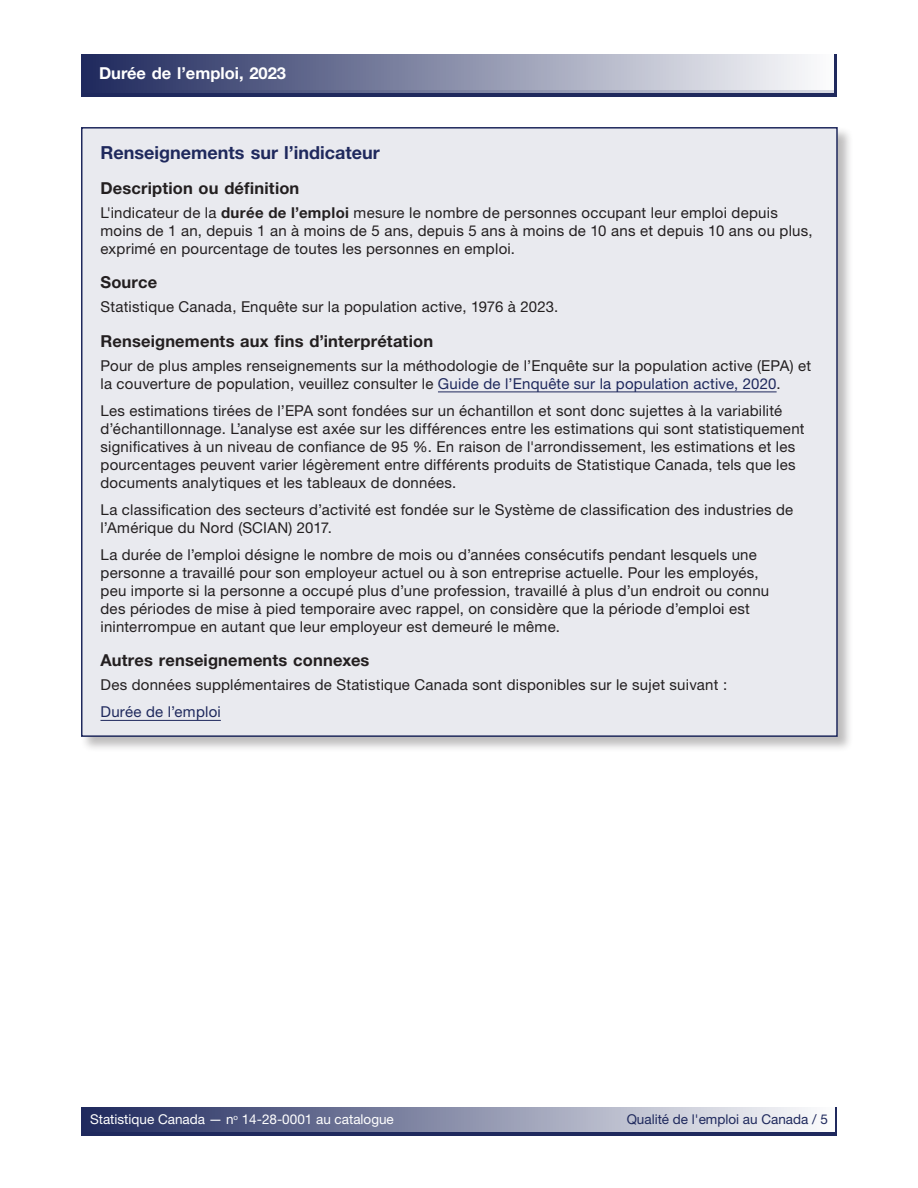
<style>
.page{position:relative;width:918px;height:1188px;background:#fff}
.page>*{position:absolute;margin:0;border:0;box-sizing:border-box;transform-origin:0 0}
.ART-subhead{font:700 18px "Helvetica Neue LT Std";color:#1f295d}
.ART-subhead_2{font:700 16.5px "Helvetica Neue LT Std";letter-spacing:.01em;color:#231f20}
.t1{font:700 16.5px "Helvetica Neue LT Std";color:#fff}
.BodyText{font:15px/18px "Helvetica Neue LT Std";letter-spacing:.015em;color:#231f20}
.BodyText-2{font:15px "Helvetica Neue LT Std";letter-spacing:.015em;color:#1f295d}
.t2{font:13.5px "Helvetica Neue LT Std";color:#fff}
.t3{font:13.5px "Helvetica Neue LT Std";color:#1f295d}
.s1{font-weight:700}
.s2{color:#1f295d}
</style>
<div class="page">
<div style="left:81px;top:1131px;width:756px;height:5px;background:#1f295d"></div>
<div style="left:81px;top:1107px;width:756px;height:25px;background:linear-gradient(to right,#1f295d,#fafafb)"></div>
<svg style="left:836px;top:1107px;width:1px;height:25px"></svg>
<div style="left:81px;top:54px;width:756px;height:41px;background:linear-gradient(to right,#1d275c,#fcfdfd)"></div>
<div style="left:81px;top:92px;width:756px;height:6px;background:#1f295d"></div>
<svg style="left:81px;top:90px;width:754px;height:3px;background:#7c81a0"></svg>
<hr style="left:835px;top:54px;width:2px;height:41px;background:#1f295d">
<div style="left:80px;top:126px;width:773px;height:627px;background:#231f20;opacity:.3"></div>
<div style="left:82px;top:128px;width:755px;height:608px;background:#e9eaef"></div>
<hr style="left:438px;top:392px;width:339px;height:1px;background:#1f295d">
<hr style="left:100px;top:720px;width:121px;height:1px;background:#1f295d">
<p class="t1" style="left:99px;top:63px;width:189px">Durée de l’emploi, 2023</p>
<p class="ART-subhead" style="left:100px;top:142px;width:281px">Renseignements sur l’indicateur</p>
<p class="ART-subhead_2" style="left:100px;top:178px;width:200px">Description ou définition</p>
<p class="BodyText" style="left:100px;top:203px;width:714px">L'indicateur de la <span class="s1">durée de l’emploi</span> mesure le nombre de personnes occupant leur emploi depuis moins de 1 an, depuis 1 an à moins de 5 ans, depuis 5 ans à moins de 10 ans et depuis 10 ans ou plus, exprimé en pourcentage de toutes les personnes en emploi.</p>
<p class="ART-subhead_2" style="left:100px;top:272px;width:58px">Source</p>
<p class="BodyText" style="left:100px;top:298px;width:459px">Statistique Canada, Enquête sur la population active, 1976 à 2023.</p>
<p class="ART-subhead_2" style="left:100px;top:331px;width:334px">Renseignements aux fins d’interprétation</p>
<p class="BodyText" style="left:100px;top:356px;width:712px">Pour de plus amples renseignements sur la méthodologie de l’Enquête sur la population active (EPA) et la couverture de population, veuillez consulter le <span class="s2">Guide de l’Enquête sur la population active, 2020</span>.</p>
<p class="BodyText" style="left:100px;top:401px;width:706px">Les estimations tirées de l’EPA sont fondées sur un échantillon et sont donc sujettes à la variabilité d’échantillonnage. L’analyse est axée sur les différences entre les estimations qui sont statistiquement significatives à un niveau de confiance de 95 %. En raison de l'arrondissement, les estimations et les pourcentages peuvent varier légèrement entre différents produits de Statistique Canada, tels que les documents analytiques et les tableaux de données.</p>
<p class="BodyText" style="left:100px;top:500px;width:694px">La classification des secteurs d’activité est fondée sur le Système de classification des industries de l’Amérique du Nord (SCIAN) 2017.</p>
<p class="BodyText" style="left:100px;top:545px;width:670px">La durée de l’emploi désigne le nombre de mois ou d’années consécutifs pendant lesquels une personne a travaillé pour son employeur actuel ou à son entreprise actuelle. Pour les employés, peu importe si la personne a occupé plus d’une profession, travaillé à plus d’un endroit ou connu des périodes de mise à pied temporaire avec rappel, on considère que la période d’emploi est ininterrompue en autant que leur employeur est demeuré le même.</p>
<p class="ART-subhead_2" style="left:100px;top:650px;width:271px">Autres renseignements connexes</p>
<p class="BodyText" style="left:100px;top:676px;width:628px">Des données supplémentaires de Statistique Canada sont disponibles sur le sujet suivant :</p>
<p class="BodyText-2" style="left:100px;top:703px;width:122px">Durée de l’emploi</p>
<p class="t2" style="left:90px;top:1111px;width:305px">Statistique Canada — n<sup>o</sup> 14-28-0001 au catalogue</p>
<p class="t3" style="left:627px;top:1111px;width:203px">Qualité de l'emploi au Canada / 5</p>
</div>
